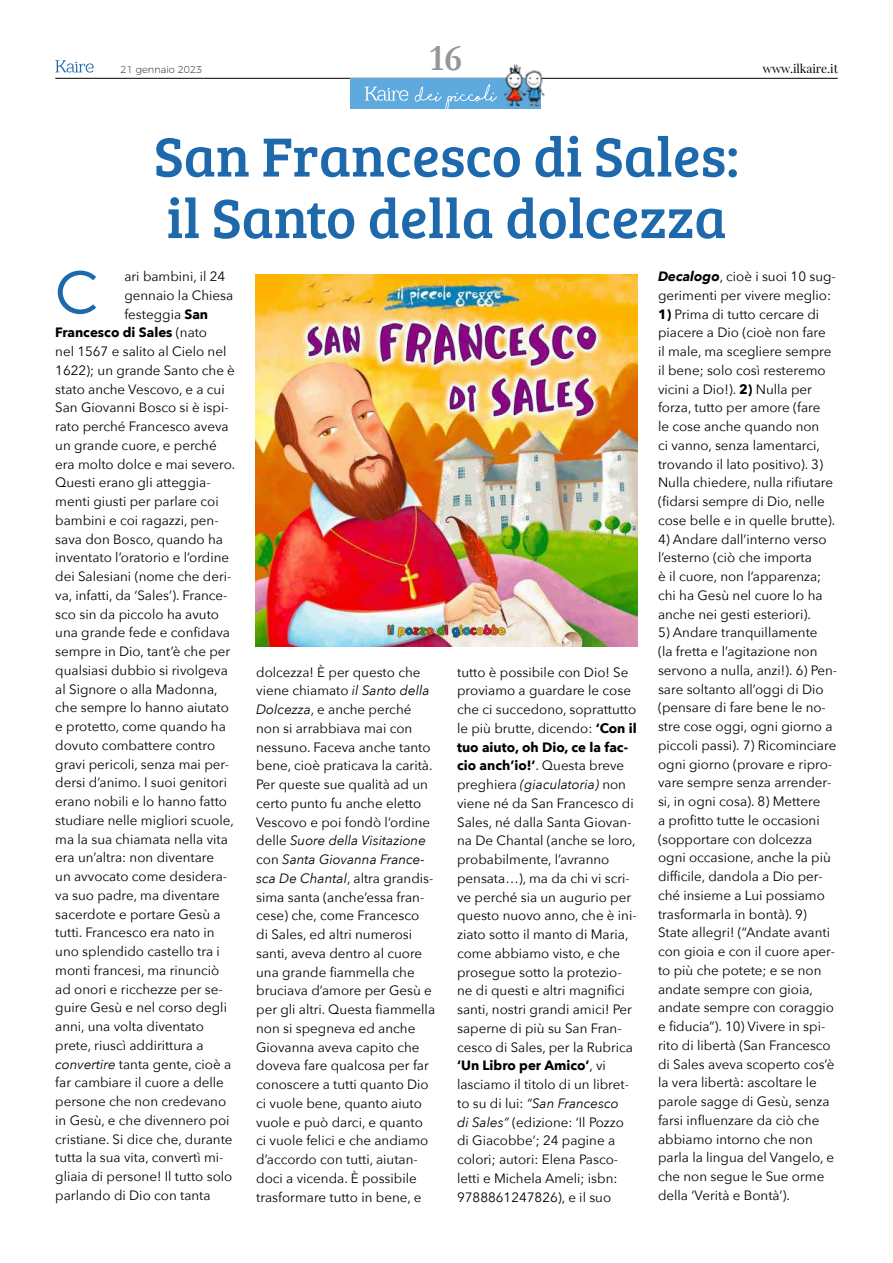
<style>
.page{position:relative;width:893px;height:1263px;background:#fff}
.page>*{position:absolute;margin:0;border:0;box-sizing:border-box;transform-origin:0 0}
.t1{font:300 61.8px "Montserrat";color:#1e69ab}
.t2{font:57px/61.5px "Bree Serif";color:#1e69ab}
.t3{font:700 37.5px "Garamond";color:#949699}
.t4{font:13.5px/18.8px "Avenir Next";color:#000}
.t5{font:700 13.5px "Avenir Next";color:#000}
.t6{font:12px "Playfair Display";color:#000}
.t7{font:200 9.9px "Montserrat";color:#000}
.s1{font-weight:700}
.s2{font-weight:400}
.s3{font-style:italic}
.s4{font-weight:700;font-style:italic}
</style>
<div class="page">
<hr style="left:55px;top:78px;width:783px;height:1px;background:#000">
<div style="left:350px;top:79px;width:190px;height:30px;background:#5ea9de"></div>
<svg style="left:365px;top:87px;width:43px;height:14px"></svg>
<svg style="left:415px;top:84px;width:82px;height:25px"></svg>
<img style="left:502px;top:64px;width:45px;height:44px">
<svg style="left:55px;top:60px;width:39px;height:13px"></svg>
<img style="left:255px;top:275px;width:383px;height:371px">
<p class="t7" style="left:121px;top:62px;width:83px">21 gennaio 2023</p>
<h3 class="t3" style="left:430px;top:36px;width:34px">16</h3>
<p class="t6" style="left:763px;top:61px;width:77px">www.ilkaire.it</p>
<h2 class="t2" style="left:154px;top:123px;width:587px">San Francesco di Sales: il Santo della dolcezza</h2>
<p class="t4" style="left:124px;top:266px;width:103px">ari bambini, il 24</p>
<p class="t4" style="left:124px;top:285px;width:110px">gennaio la Chiesa</p>
<p class="t4" style="left:124px;top:304px;width:85px">festeggia <span class="s1">San</span></p>
<p class="t5" style="left:55px;top:321px;width:153px">Francesco di Sales <span class="s2">(nato</span></p>
<p class="t4" style="left:55px;top:341px;width:173px">nel 1567 e salito al Cielo nel</p>
<p class="t4" style="left:55px;top:360px;width:181px">1622); un grande Santo che è</p>
<p class="t4" style="left:55px;top:379px;width:171px">stato anche Vescovo, e a cui</p>
<p class="t4" style="left:55px;top:398px;width:175px">San Giovanni Bosco si è ispi-</p>
<p class="t4" style="left:55px;top:416px;width:175px">rato perché Francesco aveva</p>
<p class="t4" style="left:55px;top:435px;width:163px">un grande cuore, e perché</p>
<p class="t4" style="left:55px;top:454px;width:181px">era molto dolce e mai severo.</p>
<p class="t4" style="left:55px;top:473px;width:157px">Questi erano gli atteggia-</p>
<p class="t4" style="left:55px;top:491px;width:165px">menti giusti per parlare coi</p>
<p class="t4" style="left:55px;top:510px;width:165px">bambini e coi ragazzi, pen-</p>
<p class="t4" style="left:55px;top:529px;width:169px">sava don Bosco, quando ha</p>
<p class="t4" style="left:55px;top:548px;width:175px">inventato l’oratorio e l’ordine</p>
<p class="t4" style="left:55px;top:566px;width:178px">dei Salesiani (nome che deri-</p>
<p class="t4" style="left:55px;top:585px;width:174px">va, infatti, da ‘Sales’). France-</p>
<p class="t4" style="left:55px;top:604px;width:165px">sco sin da piccolo ha avuto</p>
<p class="t4" style="left:55px;top:623px;width:176px">una grande fede e confidava</p>
<p class="t4" style="left:55px;top:641px;width:177px">sempre in Dio, tant’è che per</p>
<p class="t4" style="left:55px;top:660px;width:174px">qualsiasi dubbio si rivolgeva</p>
<p class="t4" style="left:55px;top:679px;width:164px">al Signore o alla Madonna,</p>
<p class="t4" style="left:55px;top:698px;width:175px">che sempre lo hanno aiutato</p>
<p class="t4" style="left:55px;top:716px;width:172px">e protetto, come quando ha</p>
<p class="t4" style="left:55px;top:735px;width:161px">dovuto combattere contro</p>
<p class="t4" style="left:55px;top:754px;width:175px">gravi pericoli, senza mai per-</p>
<p class="t4" style="left:55px;top:773px;width:173px">dersi d’animo. I suoi genitori</p>
<p class="t4" style="left:55px;top:791px;width:173px">erano nobili e lo hanno fatto</p>
<p class="t4" style="left:55px;top:810px;width:180px">studiare nelle migliori scuole,</p>
<p class="t4" style="left:55px;top:829px;width:174px">ma la sua chiamata nella vita</p>
<p class="t4" style="left:55px;top:848px;width:160px">era un’altra: non diventare</p>
<p class="t4" style="left:55px;top:866px;width:173px">un avvocato come desidera-</p>
<p class="t4" style="left:55px;top:885px;width:166px">va suo padre, ma diventare</p>
<p class="t4" style="left:55px;top:904px;width:167px">sacerdote e portare Gesù a</p>
<p class="t4" style="left:55px;top:923px;width:161px">tutti. Francesco era nato in</p>
<p class="t4" style="left:55px;top:941px;width:166px">uno splendido castello tra i</p>
<p class="t4" style="left:55px;top:960px;width:166px">monti francesi, ma rinunciò</p>
<p class="t4" style="left:55px;top:979px;width:169px">ad onori e ricchezze per se-</p>
<p class="t4" style="left:55px;top:998px;width:173px">guire Gesù e nel corso degli</p>
<p class="t4" style="left:55px;top:1016px;width:150px">anni, una volta diventato</p>
<p class="t4" style="left:55px;top:1035px;width:150px">prete, riuscì addirittura a</p>
<p class="t4" style="left:55px;top:1054px;width:177px"><span class="s3">convertire</span> tanta gente, cioè a</p>
<p class="t4" style="left:55px;top:1073px;width:170px">far cambiare il cuore a delle</p>
<p class="t4" style="left:55px;top:1091px;width:172px">persone che non credevano</p>
<p class="t4" style="left:55px;top:1110px;width:176px">in Gesù, e che divennero poi</p>
<p class="t4" style="left:55px;top:1129px;width:179px">cristiane. Si dice che, durante</p>
<p class="t4" style="left:55px;top:1148px;width:170px">tutta la sua vita, convertì mi-</p>
<p class="t4" style="left:55px;top:1166px;width:179px">gliaia di persone! Il tutto solo</p>
<p class="t4" style="left:55px;top:1185px;width:157px">parlando di Dio con tanta</p>
<h1 class="t1" style="left:55px;top:244px;width:45px">C</h1>
<p class="t4" style="left:658px;top:266px;width:179px"><span class="s4">Decalogo</span>, cioè i suoi 10 sug&shy;gerimenti per vivere meglio:</p>
<p class="t4" style="left:658px;top:304px;width:179px"><span class="s1">1)</span> Prima di tutto cercare di piacere a Dio (cioè non fare il male, ma scegliere sempre il bene; solo così resteremo vicini a Dio!). <span class="s1">2)</span> Nulla per forza, tutto per amore (fare<br>le cose anche quando non<br>ci vanno, senza lamentarci, trovando il lato positivo). 3)<br>Nulla chiedere, nulla rifiutare (fidarsi sempre di Dio, nelle cose belle e in quelle brutte).</p>
<p class="t4" style="left:658px;top:529px;width:170px">4) Andare dall’interno verso l’esterno (ciò che importa<br>è il cuore, non l’apparenza; chi ha Gesù nel cuore lo ha anche nei gesti esteriori).</p>
<p class="t4" style="left:658px;top:623px;width:181px">5) Andare tranquillamente<br>(la fretta e l’agitazione non servono a nulla, anzi!). 6) Pen&shy;sare soltanto all’oggi di Dio (pensare di fare bene le no&shy;stre cose oggi, ogni giorno a piccoli passi). 7) Ricominciare ogni giorno (provare e ripro&shy;vare sempre senza arrender&shy;si, in ogni cosa). 8) Mettere<br>a profitto tutte le occasioni (sopportare con dolcezza ogni occasione, anche la più difficile, dandola a Dio per&shy;ché insieme a Lui possiamo trasformarla in bontà). 9)<br>State allegri! (“Andate avanti con gioia e con il cuore aper&shy;to più che potete; e se non andate sempre con gioia, andate sempre con coraggio e fiducia”). 10) Vivere in spi&shy;rito di libertà (San Francesco di Sales aveva scoperto cos’è la vera libertà: ascoltare le parole sagge di Gesù, senza farsi influenzare da ciò che abbiamo intorno che non parla la lingua del Vangelo, e che non segue le Sue orme della ‘Verità e Bontà’).</p>
<p class="t4" style="left:256px;top:662px;width:180px">dolcezza! È per questo che viene chiamato <span class="s3">il Santo della<br>Dolcezza</span>, e anche perché non si arrabbiava mai con nessuno. Faceva anche tanto bene, cioè praticava la carità.<br>Per queste sue qualità ad un certo punto fu anche eletto<br>Vescovo e poi fondò l’ordine delle <span class="s3">Suore della Visitazione </span>con <span class="s3">Santa Giovanna France&shy;sca De Chantal</span>, altra grandis&shy;sima santa (anche’essa fran&shy;cese) che, come Francesco<br>di Sales, ed altri numerosi santi, aveva dentro al cuore una grande fiammella che bruciava d’amore per Gesù e per gli altri. Questa fiammella non si spegneva ed anche<br>Giovanna aveva capito che doveva fare qualcosa per far conoscere a tutti quanto Dio ci vuole bene, quanto aiuto vuole e può darci, e quanto ci vuole felici e che andiamo d’accordo con tutti, aiutan&shy;doci a vicenda. È possibile trasformare tutto in bene, e</p>
<p class="t4" style="left:457px;top:662px;width:181px">tutto è possibile con Dio! Se proviamo a guardare le cose che ci succedono, soprattutto le più brutte, dicendo: <span class="s1">‘Con il tuo aiuto, oh Dio, ce la fac&shy;cio anch’io!’</span>. Questa breve preghiera <span class="s3">(giaculatoria)</span> non viene né da San Francesco di<br>Sales, né dalla Santa Giovan&shy;na De Chantal (anche se loro, probabilmente, l’avranno pensata…), ma da chi vi scri&shy;ve perché sia un augurio per questo nuovo anno, che è ini&shy;ziato sotto il manto di Maria, come abbiamo visto, e che prosegue sotto la protezio&shy;ne di questi e altri magnifici santi, nostri grandi amici! Per saperne di più su San Fran&shy;cesco di Sales, per la Rubrica <span class="s1">‘Un Libro per Amico’</span>, vi lasciamo il titolo di un libret&shy;to su di lui: <span class="s3">“San Francesco<br>di Sales”</span> (edizione: ‘Il Pozzo di Giacobbe’; 24 pagine a colori; autori: Elena Pasco&shy;letti e Michela Ameli; isbn:<br>9788861247826), e il suo</p>
</div>
